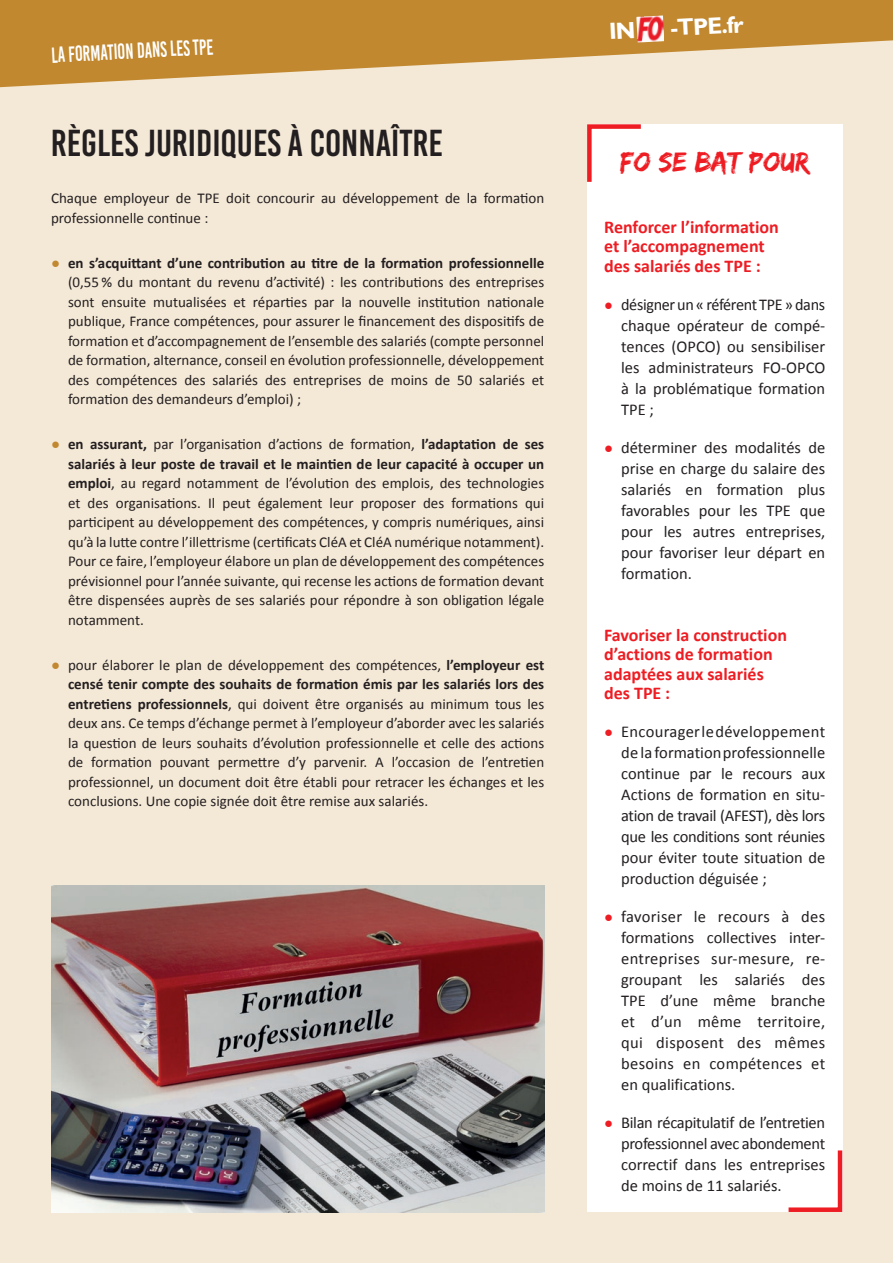
<style>
.page{position:relative;width:893px;height:1263px;background:#f4e8d6}
.page>*{position:absolute;margin:0;border:0;box-sizing:border-box;transform-origin:0 0}
.t1{font:37.5px "Bebas Kai";color:#231f20}
.t2{font:28.5px "Edo SZ";color:#ee1d23}
.t3{font:700 23.4px "Gill Sans";color:#fff}
.t4{font:21.9px "Bebas Kai";color:#fff;scale:.82 1}
.t5{font:700 18px/19.5px "Calibri";color:#ee1d23}
.t6{font:16.5px/21px "Calibri";color:#231f20;text-align:justify}
.t7{font:15px/19.5px "Calibri";color:#231f20;text-align:justify}
.s1{font-family:"Times New Roman";font-weight:700;color:#c18830}
.s2{font-weight:700}
.s3{font-family:"Times New Roman";font-weight:700;font-size:15px;color:#ee1d23}
</style>
<div class="page">
<svg style="left:0;top:0;width:893px;height:87px;fill:#c18830"></svg>
<img style="left:636px;top:15px;width:28px;height:28px">
<div style="left:587px;top:124px;width:255px;height:1088px;background:#fff"></div>
<svg style="left:587px;top:124px;width:54px;height:58px"></svg>
<svg style="left:788px;top:1146px;width:55px;height:66px"></svg>
<img style="left:51px;top:885px;width:493px;height:327px">
<svg style="left:610px;top:22px;width:24px;height:17px"></svg>
<h3 class="t4" style="left:51px;top:43px;width:199px;rotate:-3deg">LA FORMATION DANS LES TPE</h3>
<h1 class="t1" style="left:51px;top:123px;width:393px">RÈGLES JURIDIQUES À CONNAÎTRE</h1>
<p class="t7" style="left:51px;top:188px;width:495px">Chaque employeur de TPE doit concourir au développement de la formation professionnelle continue :</p>
<p class="t7" style="left:68px;top:253px;width:478px;text-indent:-17px"><span class="s1">●</span> <span class="s2">en s’acquittant d’une contribution au titre de la formation professionnelle </span>(0,55 % du montant du revenu d’activité) : les contributions des entreprises sont ensuite mutualisées et réparties par la nouvelle institution nationale publique, France compétences, pour assurer le financement des dispositifs de formation et d’accompagnement de l’ensemble des salariés (compte personnel de formation, alternance, conseil en évolution professionnelle, développement des compétences des salariés des entreprises de moins de 50 salariés et formation des demandeurs d’emploi) ;</p>
<p class="t7" style="left:68px;top:434px;width:478px;text-indent:-17px"><span class="s1">●</span> <span class="s2">en assurant,</span> par l’organisation d’actions de formation, <span class="s2">l’adaptation de ses salariés à leur poste de travail et le maintien de leur capacité à occuper un emploi</span>, au regard notamment de l’évolution des emplois, des technologies et des organisations. Il peut également leur proposer des formations qui participent au développement des compétences, y compris numériques, ainsi qu’à la lutte contre l’illettrisme (certificats CléA et CléA numérique notamment).<br>Pour ce faire, l’employeur élabore un plan de développement des compétences prévisionnel pour l’année suivante, qui recense les actions de formation devant être dispensées auprès de ses salariés pour répondre à son obligation légale notamment.</p>
<p class="t7" style="left:68px;top:655px;width:478px;text-indent:-17px"><span class="s1">●</span> pour élaborer le plan de développement des compétences, <span class="s2">l’employeur est censé tenir compte des souhaits de formation émis par les salariés lors des entretiens professionnels</span>, qui doivent être organisés au minimum tous les deux ans. Ce temps d’échange permet à l’employeur d’aborder avec les salariés la question de leurs souhaits d’évolution professionnelle et celle des actions de formation pouvant permettre d’y parvenir. A l’occasion de l’entretien professionnel, un document doit être établi pour retracer les échanges et les conclusions. Une copie signée doit être remise aux salariés.</p>
<h3 class="t3" style="left:670px;top:14px;width:75px;rotate:-3deg">-TPE.fr</h3>
<h2 class="t2" style="left:620px;top:145px;width:191px">FO SE BAT POUR</h2>
<p class="t5" style="left:604px;top:216px;width:176px">Renforcer l’information et l’accompagnement des salariés des TPE :</p>
<p class="t6" style="left:621px;top:293px;width:206px;text-indent:-17px"><span class="s3">●</span> désigner un « référent TPE » dans chaque opérateur de compé&shy;tences (OPCO) ou sensibiliser les administrateurs FO-OPCO à la problématique formation TPE ;</p>
<p class="t6" style="left:621px;top:436px;width:206px;text-indent:-17px"><span class="s3">●</span> déterminer des modalités de prise en charge du salaire des salariés en formation plus favorables pour les TPE que pour les autres entreprises, pour favoriser leur départ en formation.</p>
<p class="t5" style="left:604px;top:624px;width:184px">Favoriser la construction d’actions de formation adaptées aux salariés des TPE :</p>
<p class="t6" style="left:621px;top:721px;width:206px;text-indent:-17px"><span class="s3">●</span> Encourager le développement de la formation professionnelle continue par le recours aux Actions de formation en situ&shy;ation de travail (AFEST), dès lors que les conditions sont réunies pour éviter toute situation de production déguisée ;</p>
<p class="t6" style="left:621px;top:906px;width:206px;text-indent:-17px"><span class="s3">●</span> favoriser le recours à des formations collectives inter&shy;entreprises sur-mesure, re&shy;groupant les salariés des TPE d’une même branche et d’un même territoire, qui disposent des mêmes besoins en compétences et en qualifications.</p>
<p class="t6" style="left:621px;top:1112px;width:206px;text-indent:-17px"><span class="s3">●</span> Bilan récapitulatif de l’entretien professionnel avec abondement correctif dans les entreprises de moins de 11 salariés.</p>
</div>
